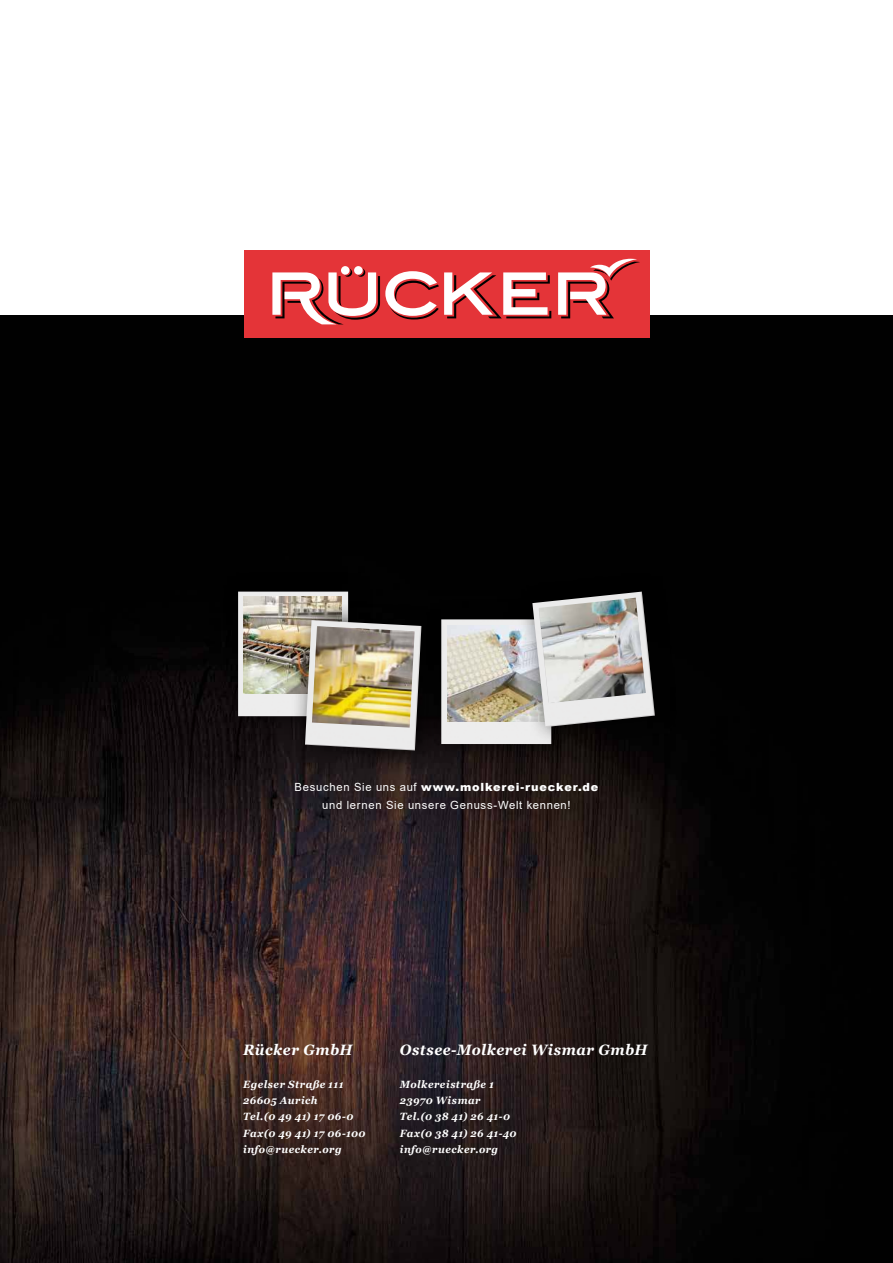
<style>
.page{position:relative;width:893px;height:1263px;background:#fff}
.page>*{position:absolute;margin:0;border:0;box-sizing:border-box;transform-origin:0 0}
.t1{font:italic 700 15px "Georgia";letter-spacing:.035em;color:#fff;scale:.95 1}
.t2{font:11.25px/18px "Arial";letter-spacing:.065em;color:#fff;text-align:center}
.t3{font:italic 700 10.5px/16.2px "Georgia";letter-spacing:.04em;color:#fff;scale:.95 1}
.s1{font-weight:900}
</style>
<div class="page">
<img style="left:0;top:316px;width:893px;height:947px">
<div style="left:243px;top:250px;width:406px;height:88px;background:#e43438"></div>
<svg style="left:272px;top:259px;width:368px;height:65px"></svg>
<div style="left:425px;top:599px;width:151px;height:165px;background:#000;opacity:.75"></div>
<div style="left:446px;top:619px;width:71px;height:125px;background:#ededed"></div>
<img style="left:447px;top:625px;width:70px;height:96px">
<div style="left:222px;top:571px;width:151px;height:165px;background:#000;opacity:.75"></div>
<img style="left:238px;top:592px;width:110px;height:124px">
<img style="left:244px;top:597px;width:98px;height:96px">
<div style="left:290px;top:601px;width:156px;height:169px;background:#000;opacity:.75"></div>
<img style="left:305px;top:620px;width:116px;height:130px">
<img style="left:312px;top:626px;width:103px;height:102px">
<div style="left:517px;top:572px;width:161px;height:174px;background:#000;opacity:.75"></div>
<img style="left:532px;top:592px;width:123px;height:135px">
<img style="left:539px;top:598px;width:107px;height:105px">
<p class="t2" style="left:295px;top:779px;width:305px">Besuchen Sie uns auf <span class="s1">www.molkerei-ruecker.de </span>und lernen Sie unsere Genuss-Welt kennen!</p>
<h1 class="t1" style="left:243px;top:1044px;width:116px">Rücker GmbH</h1>
<p class="t3" style="left:243px;top:1077px;width:130px">Egelser Straße 111<br>26605 Aurich<br>Tel. (0 49 41) 17 06-0<br>Fax (0 49 41) 17 06-100 info@ruecker.org</p>
<h1 class="t1" style="left:400px;top:1044px;width:262px">Ostsee-Molkerei Wismar GmbH</h1>
<p class="t3" style="left:400px;top:1077px;width:124px">Molkereistraße 1<br>23970 Wismar<br>Tel. (0 38 41) 26 41-0<br>Fax (0 38 41) 26 41-40 info@ruecker.org</p>
</div>
